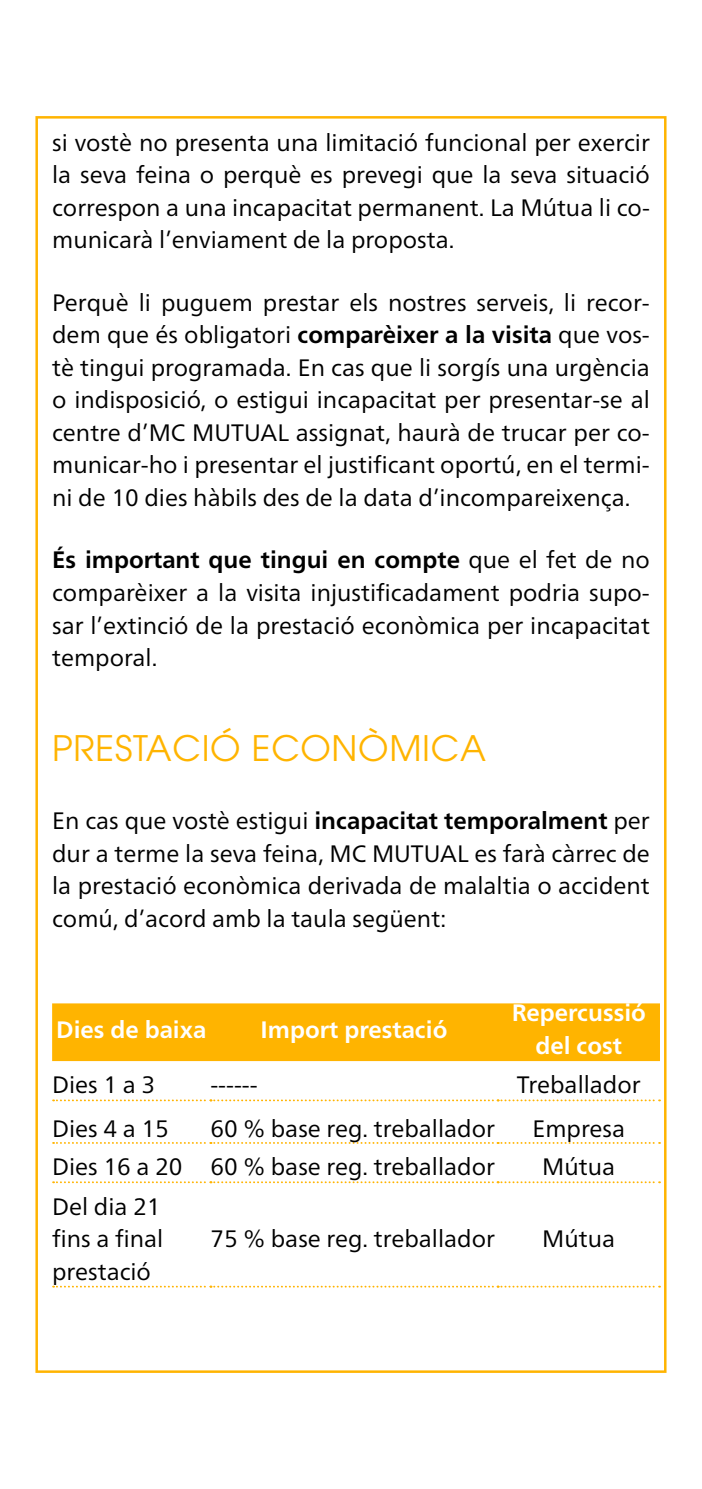
<style>
.page{position:relative;width:702px;height:1489px;background:#fff}
.page>*{position:absolute;margin:0;border:0;box-sizing:border-box;transform-origin:0 0}
.t1{font:35px "ITC Avant Garde Pro";color:#ffb400}
.t2{font:23.75px/32.5px "Frutiger Neue LT Pro";color:#000;text-align:justify}
.t3{font:700 23.75px/32.5px "Frutiger Neue LT Pro";color:#fff;text-align:center}
.s1{font-weight:700}
</style>
<div class="page">
<div style="left:52px;top:1003px;width:608px;height:58px;background:#ffb400"></div>
<svg style="left:53px;top:1099px;width:607px;height:2px"></svg>
<svg style="left:53px;top:1142px;width:607px;height:1px"></svg>
<svg style="left:53px;top:1181px;width:607px;height:2px"></svg>
<svg style="left:53px;top:1285px;width:607px;height:2px"></svg>
<p class="t2" style="left:52px;top:126px;width:599px">si vostè no presenta una limitació funcional per exercir la seva feina o perquè es prevegi que la seva situació correspon a una incapacitat permanent. La Mútua li co&shy;municarà l’enviament de la proposta.</p>
<p class="t2" style="left:52px;top:286px;width:599px">Perquè li puguem prestar els nostres serveis, li recor&shy;dem que és obligatori <span class="s1">comparèixer a la visita</span> que vos&shy;tè tingui programada. En cas que li sorgís una urgència o indisposició, o estigui incapacitat per presentar-se al centre d’MC MUTUAL assignat, haurà de trucar per co&shy;municar-ho i presentar el justificant oportú, en el termi&shy;ni de 10 dies hàbils des de la data d’incompareixença.</p>
<p class="t2" style="left:52px;top:543px;width:599px"><span class="s1">És important que tingui en compte</span> que el fet de no comparèixer a la visita injustificadament podria supo&shy;sar l’extinció de la prestació econòmica per incapacitat temporal.</p>
<h1 class="t1" style="left:52px;top:726px;width:104px">PRESTACIÓ</h1>
<h1 class="t1" style="left:252px;top:726px;width:27px">ECON</h1>
<h1 class="t1" style="left:358px;top:726px;width:56px">ÒMICA</h1>
<p class="t2" style="left:52px;top:804px;width:599px">En cas que vostè estigui <span class="s1">incapacitat temporalment</span> per dur a terme la seva feina, MC MUTUAL es farà càrrec de la prestació econòmica derivada de malaltia o accident comú, d’acord amb la taula següent:</p>
<p class="t3" style="left:56px;top:1013px;width:151px">Dies de baixa</p>
<p class="t3" style="left:260px;top:1013px;width:188px">Import prestació</p>
<p class="t3" style="left:511px;top:996px;width:136px">Repercussió del cost</p>
<p class="t2" style="left:52px;top:1068px;width:104px">Dies 1 a 3</p>
<p class="t2" style="left:210px;top:1068px;width:49px">------</p>
<p class="t2" style="left:517px;top:1068px;width:125px">Treballador</p>
<p class="t2" style="left:52px;top:1112px;width:118px">Dies 4 a 15</p>
<p class="t2" style="left:210px;top:1112px;width:286px">60 % base reg. treballador</p>
<p class="t2" style="left:532px;top:1112px;width:94px">Empresa</p>
<p class="t2" style="left:52px;top:1150px;width:444px">Dies 16 a 20 60 % base reg. treballador</p>
<p class="t2" style="left:542px;top:1150px;width:74px">Mútua</p>
<p class="t2" style="left:52px;top:1189px;width:113px">Del dia 21 fins a final prestació</p>
<p class="t2" style="left:210px;top:1222px;width:286px">75 % base reg. treballador</p>
<p class="t2" style="left:542px;top:1222px;width:74px">Mútua</p>
</div>
